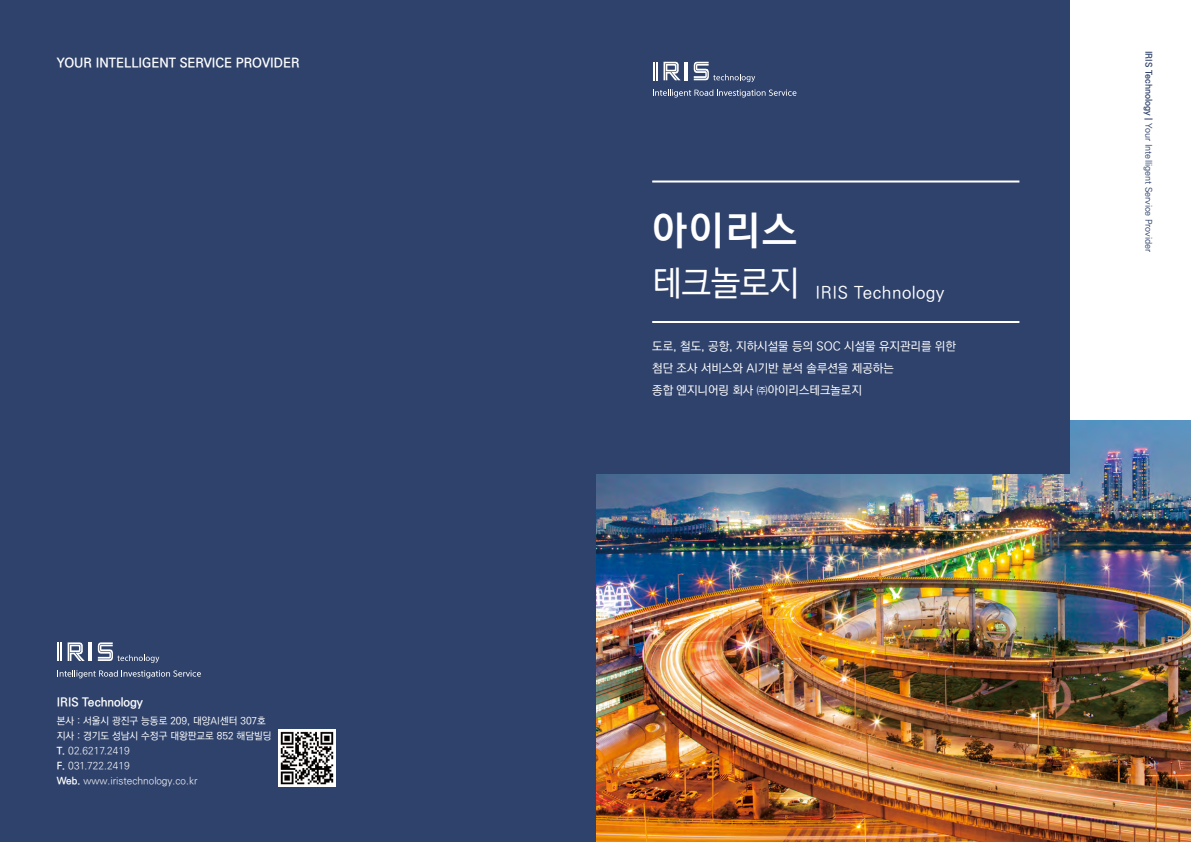
<style>
.page{position:relative;width:1191px;height:842px;background:#fff}
.page>*{position:absolute;margin:0;border:0;box-sizing:border-box;transform-origin:0 0}
.t1{font:40px "Ko Pub World Dotum PB";color:#fff}
.t2{font:17px "Ko Pub World Dotum PM";letter-spacing:.03em;color:#fff}
.t3{font:13px "Ko Pub World Dotum PB";color:#fff}
.t4{font:12px/22px "Ko Pub World Dotum PM";color:#fff}
.t5{font:12px "Ko Pub World Dotum PB";color:#fff}
.t6{font:10px/15px "Ko Pub World Dotum PL";color:#fff}
.t7{font:10px/15px "Ko Pub World Dotum PM";color:#fff}
.t8{font:9px "Ko Pub World Dotum PM";color:#2f426c}
.s1{font-family:"Ko Pub World Dotum PB"}
</style>
<div class="page">
<img style="left:595px;top:421px;width:596px;height:421px">
<div style="left:0;top:0;width:595px;height:842px;background:#2f426c"></div>
<div style="left:595px;top:0;width:475px;height:473px;background:#2f426c"></div>
<img style="left:279px;top:729px;width:56px;height:57px">
<hr style="left:652px;top:181px;width:367px;height:2px;background:#fff">
<hr style="left:652px;top:321px;width:367px;height:2px;background:#fff">
<svg style="left:653px;top:90px;width:143px;height:8px"></svg>
<svg style="left:59px;top:670px;width:142px;height:8px"></svg>
<svg style="left:653px;top:62px;width:4px;height:18px"></svg>
<svg style="left:663px;top:62px;width:92px;height:20px"></svg>
<svg style="left:58px;top:642px;width:3px;height:19px"></svg>
<svg style="left:68px;top:642px;width:24px;height:19px"></svg>
<svg style="left:98px;top:642px;width:61px;height:21px"></svg>
<p class="t3" style="left:57px;top:54px;width:244px">YOUR INTELLIGENT SERVICE PROVIDER</p>
<p class="t8" style="left:1154px;top:51px;width:203px;rotate:90deg"><span class="s1">IRIS Technologyㅣ</span>Your Intelligent Service Provider</p>
<h1 class="t1" style="left:652px;top:202px;width:146px">아이리스</h1>
<h2 class="t2" style="left:652px;top:281px;width:294px"><sup>테크놀로지</sup> IRIS Technology</h2>
<p class="t5" style="left:57px;top:693px;width:88px">IRIS Technology</p>
<p class="t7" style="left:57px;top:714px;width:216px">본사 : 서울시 광진구 능동로 209, 대양AI센터 307호 지사 : 경기도 성남시 수정구 대왕판교로 852 해담빌딩</p>
<p class="t6" style="left:57px;top:744px;width:142px"><span class="s1">T.</span> 02.6217.2419<br><span class="s1">F.</span> 031.722.2419<br><span class="s1">Web.</span> www.iristechnology.co.kr</p>
<p class="t4" style="left:652px;top:336px;width:305px">도로, 철도, 공항, 지하시설물 등의 SOC 시설물 유지관리를 위한 첨단 조사 서비스와 AI기반 분석 솔루션을 제공하는<br>종합 엔지니어링 회사 ㈜아이리스테크놀로지</p>
</div>
